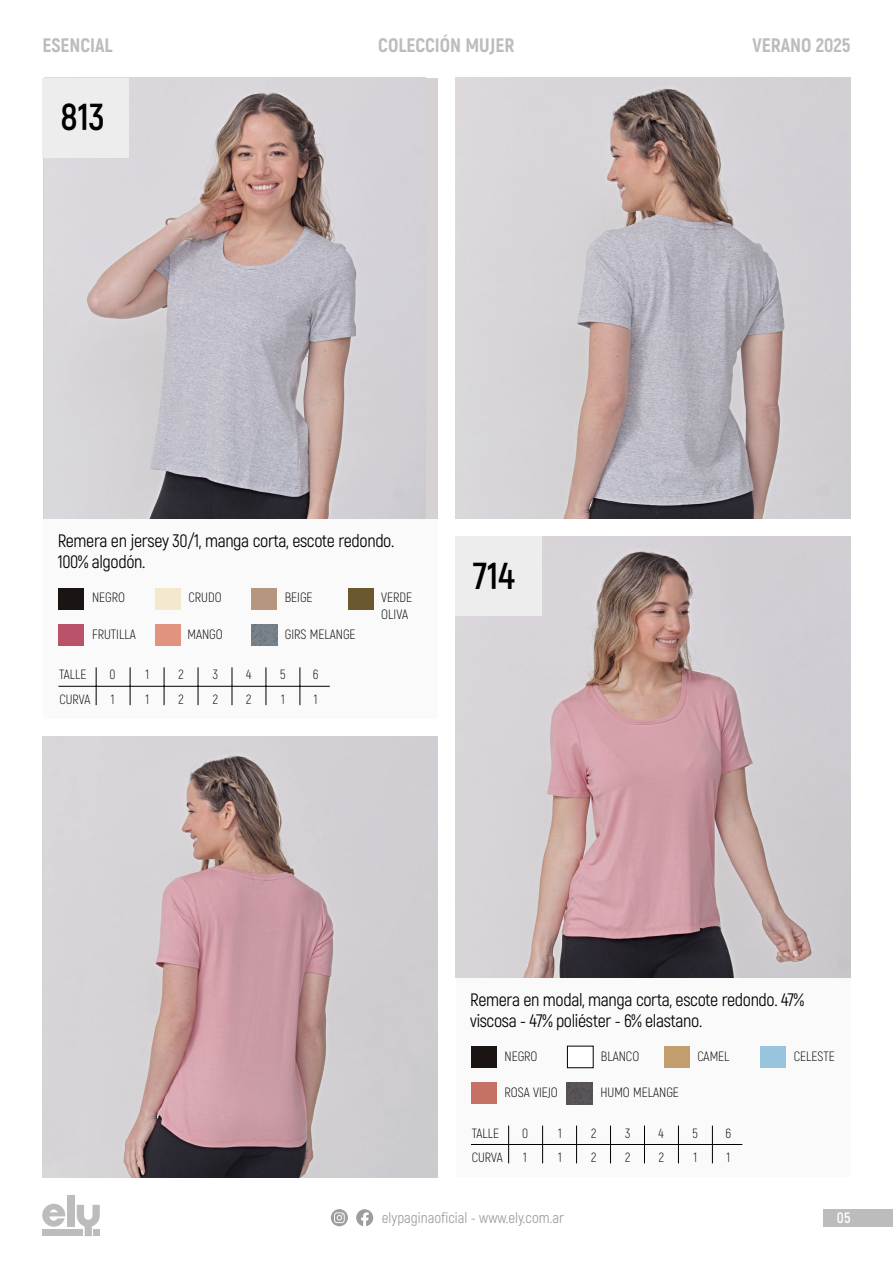
<style>
.page{position:relative;width:893px;height:1263px;background:#fff}
.page>*{position:absolute;margin:0;border:0;box-sizing:border-box;transform-origin:0 0}
.t1{font:700 37.5px "Akrobat";color:#000}
.t2{font:800 19.5px "Akrobat";color:#bcbcbc}
.t3{font:18px/21px "Akrobat";letter-spacing:-.02em;color:#000}
.t4{font:15px "Akrobat";color:#9d9d9c}
.t5{font:700 15px "Akrobat";color:#fff}
.t6{font:300 13.5px/16.2px "Akrobat";color:#000}
.t7{font:300 13.35px "Akrobat";color:#000}
</style>
<div class="page">
<div style="left:43px;top:519px;width:394px;height:200px;background:#fafafa"></div>
<div style="left:456px;top:977px;width:394px;height:200px;background:#fafafa"></div>
<svg style="left:42px;top:1204px;width:23px;height:23px"></svg>
<svg style="left:77px;top:1205px;width:23px;height:31px"></svg>
<div style="left:67px;top:1195px;width:7px;height:32px;background:#bcbcbc"></div>
<div style="left:43px;top:1229px;width:40px;height:7px;background:#bcbcbc"></div>
<div style="left:94px;top:1229px;width:6px;height:7px;background:#bcbcbc"></div>
<svg style="left:356px;top:1209px;width:17px;height:17px"></svg>
<div style="left:331px;top:1209px;width:17px;height:17px;background:#9d9d9c;border-radius:50%"></div>
<svg style="left:334px;top:1212px;width:11px;height:11px"></svg>
<div style="left:824px;top:1209px;width:69px;height:18px;background:#bcbcbc"></div>
<img style="left:43px;top:736px;width:394px;height:441px">
<img style="left:456px;top:78px;width:394px;height:441px">
<img style="left:456px;top:536px;width:394px;height:441px">
<div style="left:455px;top:536px;width:87px;height:80px;background:#ededed"></div>
<div style="left:43px;top:78px;width:394px;height:441px;background:#d6d2d1"></div>
<img style="left:44px;top:78px;width:381px;height:441px">
<div style="left:42px;top:78px;width:87px;height:79px;background:#ededed"></div>
<div style="left:58px;top:588px;width:26px;height:21px;background:#1a1413"></div>
<div style="left:58px;top:624px;width:26px;height:22px;background:#ba5369"></div>
<div style="left:251px;top:588px;width:26px;height:21px;background:#b79680"></div>
<div style="left:155px;top:588px;width:26px;height:21px;background:#f4e8ce"></div>
<div style="left:155px;top:624px;width:26px;height:22px;background:#e1937f"></div>
<div style="left:348px;top:588px;width:26px;height:21px;background:#6b582f"></div>
<hr style="left:58px;top:686px;width:272px;height:1px;background:#000">
<hr style="left:96px;top:667px;width:1px;height:38px;background:#000">
<hr style="left:130px;top:667px;width:1px;height:38px;background:#000">
<hr style="left:164px;top:667px;width:1px;height:38px;background:#000">
<hr style="left:198px;top:667px;width:1px;height:38px;background:#000">
<hr style="left:232px;top:667px;width:1px;height:38px;background:#000">
<hr style="left:266px;top:667px;width:1px;height:38px;background:#000">
<hr style="left:300px;top:667px;width:1px;height:38px;background:#000">
<div style="left:471px;top:1046px;width:26px;height:22px;background:#1a1413"></div>
<div style="left:471px;top:1082px;width:26px;height:22px;background:#c67165"></div>
<div style="left:664px;top:1046px;width:26px;height:22px;background:#c39e6e"></div>
<img style="left:567px;top:1082px;width:26px;height:22px">
<div style="left:567px;top:1046px;width:27px;height:22px;background:#fff;border:1px solid #000"></div>
<div style="left:760px;top:1046px;width:26px;height:22px;background:#99c4de"></div>
<hr style="left:471px;top:1144px;width:271px;height:1px;background:#000">
<hr style="left:508px;top:1125px;width:1px;height:38px;background:#000">
<hr style="left:542px;top:1125px;width:1px;height:38px;background:#000">
<hr style="left:576px;top:1125px;width:1px;height:38px;background:#000">
<hr style="left:610px;top:1125px;width:1px;height:38px;background:#000">
<hr style="left:644px;top:1125px;width:1px;height:38px;background:#000">
<hr style="left:678px;top:1125px;width:1px;height:38px;background:#000">
<hr style="left:712px;top:1125px;width:1px;height:38px;background:#000">
<img style="left:251px;top:624px;width:26px;height:22px">
<p class="t2" style="left:42px;top:33px;width:72px">ESENCIAL</p>
<p class="t2" style="left:378px;top:33px;width:138px">COLECCIÓN MUJER</p>
<p class="t2" style="left:752px;top:33px;width:100px">VERANO 2025</p>
<h1 class="t1" style="left:60px;top:94px;width:46px">813</h1>
<p class="t3" style="left:58px;top:531px;width:338px">Remera en jersey 30/1, manga corta, escote redondo.<br>100% algodón.</p>
<p class="t6" style="left:92px;top:589px;width:34px">NEGRO</p>
<p class="t6" style="left:92px;top:626px;width:45px">FRUTILLA</p>
<p class="t6" style="left:188px;top:589px;width:35px">CRUDO</p>
<p class="t6" style="left:187px;top:626px;width:37px">MANGO</p>
<p class="t6" style="left:285px;top:589px;width:29px">BEIGE</p>
<p class="t6" style="left:285px;top:626px;width:72px">GIRS MELANGE</p>
<p class="t7" style="left:59px;top:667px;width:29px">TALLE</p>
<p class="t7" style="left:110px;top:667px;width:8px">0</p>
<p class="t7" style="left:146px;top:667px;width:5px">1</p>
<p class="t7" style="left:179px;top:667px;width:7px">2</p>
<p class="t7" style="left:213px;top:667px;width:7px">3</p>
<p class="t7" style="left:246px;top:667px;width:7px">4</p>
<p class="t7" style="left:280px;top:667px;width:7px">5</p>
<p class="t7" style="left:313px;top:667px;width:7px">6</p>
<p class="t7" style="left:59px;top:691px;width:32px">CURVA</p>
<p class="t7" style="left:111px;top:691px;width:5px">1</p>
<p class="t7" style="left:146px;top:691px;width:5px">1</p>
<p class="t7" style="left:179px;top:691px;width:7px">2</p>
<p class="t7" style="left:213px;top:691px;width:7px">2</p>
<p class="t7" style="left:246px;top:691px;width:7px">2</p>
<p class="t7" style="left:281px;top:691px;width:5px">1</p>
<p class="t7" style="left:314px;top:691px;width:5px">1</p>
<p class="t6" style="left:381px;top:589px;width:32px">VERDE<br>OLIVA</p>
<h1 class="t1" style="left:473px;top:552px;width:43px">714</h1>
<p class="t3" style="left:470px;top:989px;width:335px">Remera en modal, manga corta, escote redondo. 47% viscosa - 47% poliéster - 6% elastano.</p>
<p class="t6" style="left:505px;top:1048px;width:34px">NEGRO</p>
<p class="t6" style="left:505px;top:1084px;width:55px">ROSA VIEJO</p>
<p class="t6" style="left:601px;top:1048px;width:40px">BLANCO</p>
<p class="t6" style="left:794px;top:1048px;width:43px">CELESTE</p>
<p class="t6" style="left:697px;top:1048px;width:34px">CAMEL</p>
<p class="t6" style="left:600px;top:1084px;width:80px">HUMO MELANGE</p>
<p class="t7" style="left:472px;top:1125px;width:29px">TALLE</p>
<p class="t7" style="left:522px;top:1125px;width:8px">0</p>
<p class="t7" style="left:558px;top:1125px;width:5px">1</p>
<p class="t7" style="left:591px;top:1125px;width:7px">2</p>
<p class="t7" style="left:625px;top:1125px;width:7px">3</p>
<p class="t7" style="left:659px;top:1125px;width:7px">4</p>
<p class="t7" style="left:693px;top:1125px;width:7px">5</p>
<p class="t7" style="left:725px;top:1125px;width:7px">6</p>
<p class="t7" style="left:472px;top:1149px;width:32px">CURVA</p>
<p class="t7" style="left:523px;top:1149px;width:5px">1</p>
<p class="t7" style="left:558px;top:1149px;width:5px">1</p>
<p class="t7" style="left:591px;top:1149px;width:7px">2</p>
<p class="t7" style="left:625px;top:1149px;width:7px">2</p>
<p class="t7" style="left:659px;top:1149px;width:7px">2</p>
<p class="t7" style="left:693px;top:1149px;width:5px">1</p>
<p class="t7" style="left:726px;top:1149px;width:5px">1</p>
<p class="t4" style="left:382px;top:1208px;width:184px">elypaginaoficial - www.ely.com.ar</p>
<p class="t5" style="left:837px;top:1208px;width:15px">05</p>
</div>
